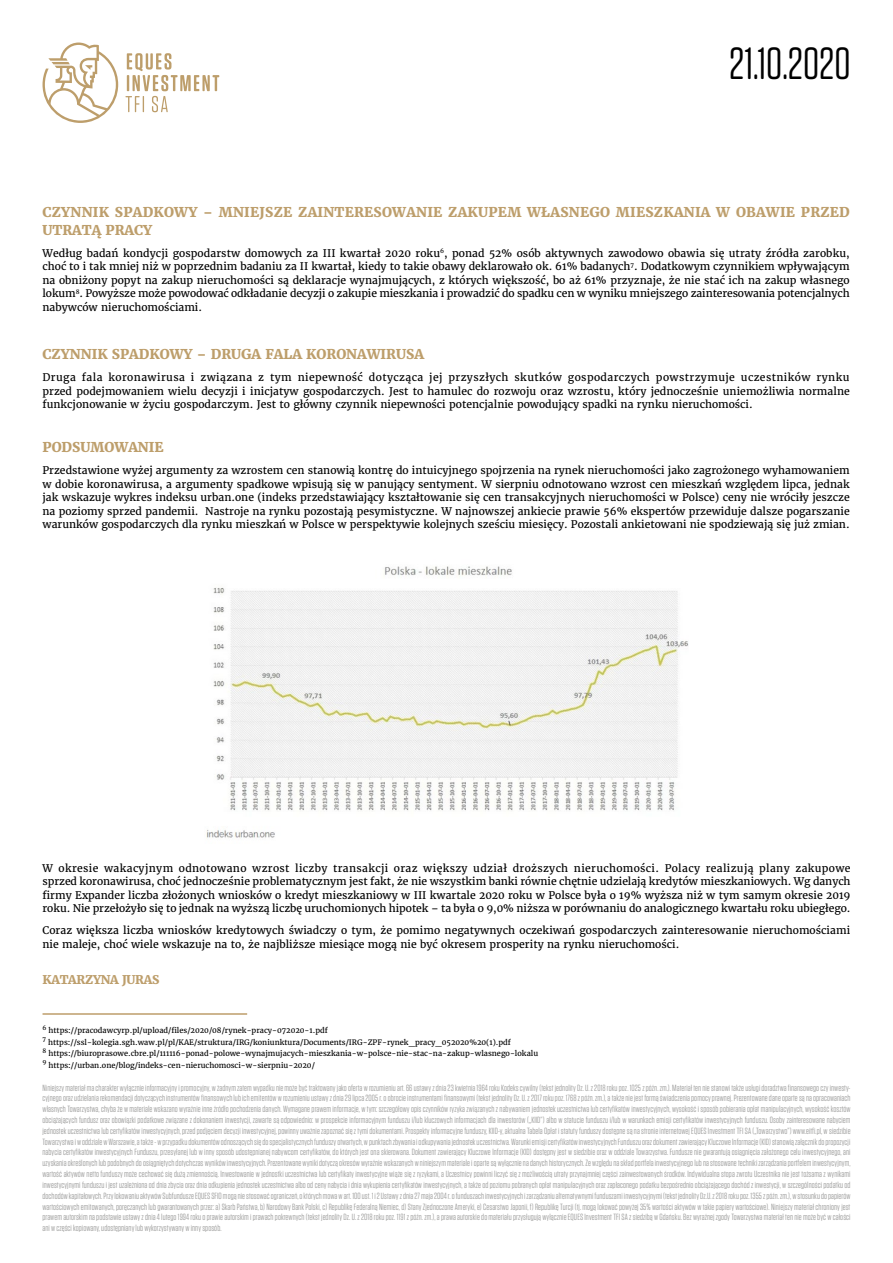
<style>
.page{position:relative;width:893px;height:1263px;background:#fff}
.page>*{position:absolute;margin:0;border:0;box-sizing:border-box;transform-origin:0 0}
.t1{font:45px "Tungsten Rounded";color:#000}
.t2{font:800 13.5px/18px "Merriweather";letter-spacing:.015em;color:#bd9e6b}
.t3{font:800 12px "Merriweather";letter-spacing:-.02em;color:#bd9e6b}
.t4{font:10.5px/13.5px "Merriweather";color:#000;text-align:justify}
.t5{font:9px/10.8px "Tungsten Rounded";letter-spacing:.01em;color:#9d9d9c;text-align:justify}
.t6{font:7.5px "Merriweather";color:#000}
.t7{font:6.15px "Merriweather";color:#000}
</style>
<div class="page">
<svg style="left:43px;top:43px;width:75px;height:80px"></svg>
<svg style="left:125px;top:53px;width:94px;height:59px"></svg>
<img style="left:206px;top:566px;width:482px;height:273px">
<hr style="left:43px;top:1013px;width:204px;height:2px;background:#bd9e6b">
<h1 class="t1" style="left:729px;top:40px;width:123px">21.10.2020</h1>
<h2 class="t2" style="left:43px;top:203px;width:809px">CZYNNIK SPADKOWY – MNIEJSZE ZAINTERESOWANIE ZAKUPEM WŁASNEGO MIESZKANIA W OBAWIE PRZED<br>UTRATĄ PRACY</h2>
<p class="t4" style="left:43px;top:246px;width:809px">Według badań kondycji gospodarstw domowych za III kwartał 2020 roku<sup>6</sup>, ponad 52% osób aktywnych zawodowo obawia się utraty źródła zarobku, choć to i tak mniej niż w poprzednim badaniu za II kwartał, kiedy to takie obawy deklarowało ok. 61% badanych<sup>7</sup>. Dodatkowym czynnikiem wpływającym na obniżony popyt na zakup nieruchomości są deklaracje wynajmujących, z których większość, bo aż 61% przyznaje, że nie stać ich na zakup własnego lokum<sup>8</sup>. Powyższe może powodować odkładanie decyzji o zakupie mieszkania i prowadzić do spadku cen w wyniku mniejszego zainteresowania potencjalnych nabywców nieruchomościami.</p>
<h2 class="t2" style="left:43px;top:345px;width:383px">CZYNNIK SPADKOWY – DRUGA FALA KORONAWIRUSA</h2>
<p class="t4" style="left:43px;top:371px;width:809px">Druga fala koronawirusa i związana z tym niepewność dotycząca jej przyszłych skutków gospodarczych powstrzymuje uczestników rynku przed podejmowaniem wielu decyzji i inicjatyw gospodarczych. Jest to hamulec do rozwoju oraz wzrostu, który jednocześnie uniemożliwia normalne funkcjonowanie w życiu gospodarczym. Jest to główny czynnik niepewności potencjalnie powodujący spadki na rynku nieruchomości.</p>
<h2 class="t2" style="left:43px;top:438px;width:123px">PODSUMOWANIE</h2>
<p class="t4" style="left:43px;top:464px;width:809px">Przedstawione wyżej argumenty za wzrostem cen stanowią kontrę do intuicyjnego spojrzenia na rynek nieruchomości jako zagrożonego wyhamowaniem w dobie koronawirusa, a argumenty spadkowe wpisują się w panujący sentyment. W sierpniu odnotowano wzrost cen mieszkań względem lipca, jednak jak wskazuje wykres indeksu urban.one (indeks przedstawiający kształtowanie się cen transakcyjnych nieruchomości w Polsce) ceny nie wróciły jeszcze na poziomy sprzed pandemii. Nastroje na rynku pozostają pesymistyczne. W najnowszej ankiecie prawie 56% ekspertów przewiduje dalsze pogarszanie warunków gospodarczych dla rynku mieszkań w Polsce w perspektywie kolejnych sześciu miesięcy. Pozostali ankietowani nie spodziewają się już zmian.</p>
<p class="t4" style="left:43px;top:861px;width:810px">W okresie wakacyjnym odnotowano wzrost liczby transakcji oraz większy udział droższych nieruchomości. Polacy realizują plany zakupowe sprzed koronawirusa, choć jednocześnie problematycznym jest fakt, że nie wszystkim banki równie chętnie udzielają kredytów mieszkaniowych. Wg danych firmy Expander liczba złożonych wniosków o kredyt mieszkaniowy w III kwartale 2020 roku w Polsce była o 19% wyższa niż w tym samym okresie 2019 roku. Nie przełożyło się to jednak na wyższą liczbę uruchomionych hipotek – ta była o 9,0% niższa w porównaniu do analogicznego kwartału roku ubiegłego.</p>
<p class="t4" style="left:43px;top:923px;width:809px">Coraz większa liczba wniosków kredytowych świadczy o tym, że pomimo negatywnych oczekiwań gospodarczych zainteresowanie nieruchomościami nie maleje, choć wiele wskazuje na to, że najbliższe miesiące mogą nie być okresem prosperity na rynku nieruchomości.</p>
<h3 class="t3" style="left:43px;top:972px;width:118px">KATARZYNA JURAS</h3>
<p class="t7" style="left:43px;top:1023px;width:6px">6</p>
<p class="t6" style="left:49px;top:1026px;width:281px">https://pracodawcyrp.pl/upload/files/2020/08/rynek-pracy-072020-1.pdf</p>
<p class="t7" style="left:43px;top:1035px;width:5px">7</p>
<p class="t6" style="left:48px;top:1037px;width:464px">https://ssl-kolegia.sgh.waw.pl/pl/KAE/struktura/IRG/koniunktura/Documents/IRG-ZPF-rynek_pracy_052020%20(1).pdf</p>
<p class="t7" style="left:43px;top:1046px;width:5px">8</p>
<p class="t6" style="left:48px;top:1049px;width:491px">https://biuroprasowe.cbre.pl/111116-ponad-polowe-wynajmujacych-mieszkania-w-polsce-nie-stac-na-zakup-wlasnego-lokalu</p>
<p class="t7" style="left:43px;top:1058px;width:6px">9</p>
<p class="t6" style="left:49px;top:1060px;width:268px">https://urban.one/blog/indeks-cen-nieruchomosci-w-sierpniu-2020/</p>
<p class="t5" style="left:43px;top:1082px;width:810px">Niniejszy materiał ma charakter wyłącznie informacyjny i promocyjny, w żadnym zatem wypadku nie może być traktowany jako oferta w rozumieniu art. 66 ustawy z dnia 23 kwietnia 1964 roku Kodeks cywilny (tekst jednolity Dz. U. z 2018 roku poz. 1025 z późn. zm.). Materiał ten nie stanowi także usługi doradztwa finansowego czy inwesty&shy;cyjnego oraz udzielania rekomendacji dotyczących instrumentów finansowych lub ich emitentów w rozumieniu ustawy z dnia 29 lipca 2005 r. o obrocie instrumentami finansowymi (tekst jednolity Dz. U. z 2017 roku poz. 1768 z późn. zm.), a także nie jest formą świadczenia pomocy prawnej. Prezentowane dane oparte są na opracowaniach własnych Towarzystwa, chyba że w materiale wskazano wyraźnie inne źródło pochodzenia danych. Wymagane prawem informacje, w tym: szczegółowy opis czynników ryzyka związanych z nabywaniem jednostek uczestnictwa lub certyfikatów inwestycyjnych, wysokość i sposób pobierania opłat manipulacyjnych, wysokość kosztów obciążających fundusz oraz obowiązki podatkowe związane z dokonaniem inwestycji, zawarte są odpowiednio: w prospekcie informacyjnym funduszu i/lub kluczowych informacjach dla inwestorów („KIID”) albo w statucie funduszu i/lub w warunkach emisji certyfikatów inwestycyjnych funduszu. Osoby zainteresowane nabyciem jednostek uczestnictwa lub certyfikatów inwestycyjnych, przed podjęciem decyzji inwestycyjnej, powinny uważnie zapoznać się z tymi dokumentami. Prospekty informacyjne funduszy, KIID-y, aktualna Tabela Opłat i statuty funduszy dostępne są na stronie internetowej EQUES Investment TFI SA („Towarzystwo”) www.eitfi.pl, w siedzibie Towarzystwa i w oddziale w Warszawie, a także - w przypadku dokumentów odnoszących się do specjalistycznych funduszy otwartych, w punktach zbywania i odkupywania jednostek uczestnictwa. Warunki emisji certyfikatów inwestycyjnych Funduszu oraz dokument zawierający Kluczowe Informacje (KID) stanowią załącznik do propozycji nabycia certyfikatów inwestycyjnych Funduszu, przesyłanej lub w inny sposób udostępnianej nabywcom certyfikatów, do których jest ona skierowana. Dokument zawierający Kluczowe Informacje (KID) dostępny jest w siedzibie oraz w oddziale Towarzystwa. Fundusze nie gwarantują osiągnięcia założonego celu inwestycyjnego, ani uzyskania określonych lub podobnych do osiągniętych dotychczas wyników inwestycyjnych. Prezentowane wyniki dotyczą okresów wyraźnie wskazanych w niniejszym materiale i oparte są wyłącznie na danych historycznych. Ze względu na skład portfela inwestycyjnego lub na stosowane techniki zarządzania portfelem inwestycyjnym, wartość aktywów netto funduszy może cechować się dużą zmiennością. Inwestowanie w jednostki uczestnictwa lub certyfikaty inwestycyjne wiąże się z ryzykami, a Uczestnicy powinni liczyć się z możliwością utraty przynajmniej części zainwestowanych środków. Indywidualna stopa zwrotu Uczestnika nie jest tożsama z wynikami inwestycyjnymi funduszu i jest uzależniona od dnia zbycia oraz dnia odkupienia jednostek uczestnictwa albo od ceny nabycia i dnia wykupienia certyfikatów inwestycyjnych, a także od poziomu pobranych opłat manipulacyjnych oraz zapłaconego podatku bezpośrednio obciążającego dochód z inwestycji, w szczególności podatku od dochodów kapitałowych. Przy lokowaniu aktywów Subfundusze EQUES SFIO mogą nie stosować ograniczeń, o których mowa w art. 100 ust. 1 i 2 Ustawy z dnia 27 maja 2004 r. o funduszach inwestycyjnych i zarządzaniu alternatywnymi funduszami inwestycyjnymi (tekst jednolity Dz.U. z 2018 roku poz. 1355 z późn. zm.), w stosunku do papierów wartościowych emitowanych, poręczanych lub gwarantowanych przez: a) Skarb Państwa, b) Narodowy Bank Polski, c) Republikę Federalną Niemiec, d) Stany Zjednoczone Ameryki, e) Cesarstwo Japonii, f) Republikę Turcji (tj. mogą lokować powyżej 35% wartości aktywów w takie papiery wartościowe). Niniejszy materiał chroniony jest prawem autorskim na podstawie ustawy z dnia 4 lutego 1994 roku o prawie autorskim i prawach pokrewnych (tekst jednolity Dz. U. z 2018 roku poz. 1191 z późn. zm.), a prawa autorskie do materiału przysługują wyłącznie EQUES Investment TFI SA z siedzibą w Gdańsku. Bez wyraźnej zgody Towarzystwa materiał ten nie może być w całości ani w części kopiowany, udostępniany lub wykorzystywany w inny sposób.</p>
</div>
